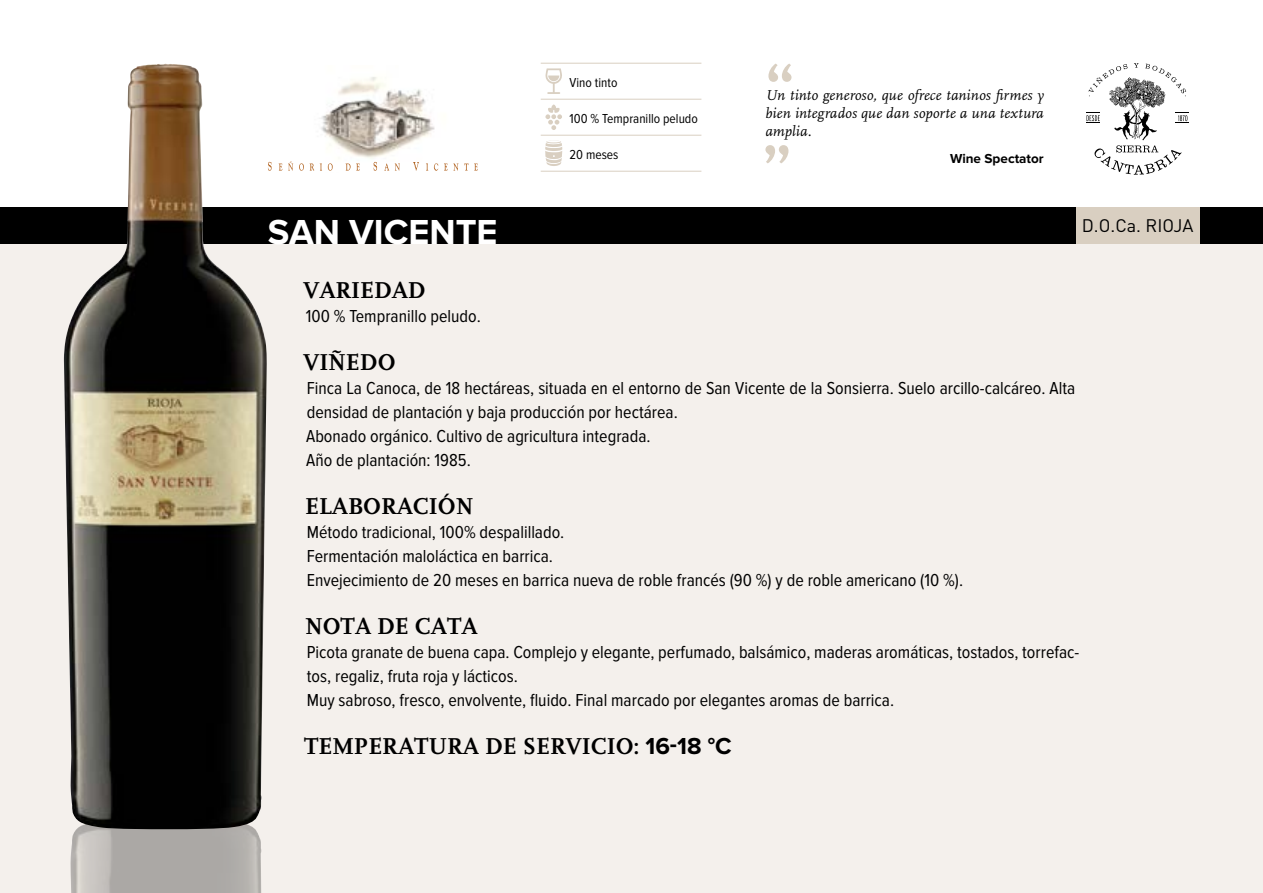
<style>
.page{position:relative;width:1263px;height:893px;background:#fff}
.page>*{position:absolute;margin:0;border:0;box-sizing:border-box;transform-origin:0 0}
.t1{font:700 36px "Proxima Nova";color:#fff}
.t2{font:700 24px "FF Scala";color:#000}
.t3{font:18px/24px "Proxima Nova Cond";color:#000}
.t4{font:18px "DIN";color:#000}
.t5{font:italic 15px/18px "FF Scala";letter-spacing:.01em;color:#000;text-align:justify}
.t6{font:13.5px "Proxima Nova Cond";color:#000}
.t7{font:700 13.5px "Proxima Nova";color:#000}
.s1{font-family:"Proxima Nova"}
</style>
<div class="page">
<div style="left:0;top:208px;width:1263px;height:685px;background:#f4f0ec"></div>
<div style="left:0;top:208px;width:1263px;height:36px;background:#000"></div>
<div style="left:1076px;top:208px;width:123px;height:36px;background:#d9cfc1"></div>
<svg style="left:768px;top:64px;width:23px;height:18px"></svg>
<img style="left:309px;top:77px;width:139px;height:94px">
<svg style="left:268px;top:162px;width:4px;height:9px"></svg>
<svg style="left:279px;top:164px;width:3px;height:7px"></svg>
<svg style="left:288px;top:161px;width:5px;height:10px"></svg>
<svg style="left:299px;top:163px;width:5px;height:8px"></svg>
<svg style="left:310px;top:164px;width:4px;height:7px"></svg>
<svg style="left:320px;top:164px;width:2px;height:7px"></svg>
<svg style="left:328px;top:163px;width:5px;height:8px"></svg>
<svg style="left:346px;top:164px;width:4px;height:7px"></svg>
<svg style="left:356px;top:164px;width:4px;height:7px"></svg>
<svg style="left:373px;top:162px;width:4px;height:9px"></svg>
<svg style="left:384px;top:163px;width:5px;height:8px"></svg>
<svg style="left:395px;top:164px;width:5px;height:7px"></svg>
<svg style="left:413px;top:162px;width:6px;height:9px"></svg>
<svg style="left:426px;top:164px;width:2px;height:7px"></svg>
<svg style="left:434px;top:163px;width:4px;height:8px"></svg>
<svg style="left:444px;top:164px;width:14px;height:7px"></svg>
<svg style="left:464px;top:164px;width:14px;height:7px"></svg>
<img style="left:70px;top:829px;width:192px;height:64px">
<img style="left:64px;top:64px;width:203px;height:765px">
<svg style="left:1086px;top:63px;width:102px;height:112px"></svg>
<svg style="left:765px;top:145px;width:23px;height:18px"></svg>
<svg style="left:545px;top:68px;width:17px;height:26px"></svg>
<svg style="left:545px;top:104px;width:17px;height:26px"></svg>
<svg style="left:545px;top:141px;width:17px;height:25px"></svg>
<hr style="left:541px;top:63px;width:160px;height:1px;background:#d9cfc1">
<hr style="left:541px;top:99px;width:160px;height:1px;background:#d9cfc1">
<hr style="left:541px;top:135px;width:160px;height:1px;background:#d9cfc1">
<hr style="left:541px;top:171px;width:160px;height:1px;background:#d9cfc1">
<h1 class="t1" style="left:268px;top:211px;width:231px">SAN VICENTE</h1>
<p class="t6" style="left:570px;top:75px;width:49px">Vino tinto</p>
<p class="t6" style="left:570px;top:111px;width:130px">100 % Tempranillo peludo</p>
<p class="t6" style="left:570px;top:147px;width:50px">20 meses</p>
<p class="t5" style="left:765px;top:86px;width:280px">Un tinto generoso, que ofrece taninos firmes y bien integrados que dan soporte a una textura amplia.</p>
<p class="t7" style="left:950px;top:151px;width:95px">Wine Spectator</p>
<p class="t4" style="left:1082px;top:214px;width:113px">D.O.Ca. RIOJA</p>
<h2 class="t2" style="left:303px;top:276px;width:124px">VARIEDAD</h2>
<p class="t3" style="left:306px;top:304px;width:176px">100 % Tempranillo peludo.</p>
<h2 class="t2" style="left:303px;top:348px;width:94px">VIÑEDO</h2>
<p class="t3" style="left:306px;top:376px;width:771px">Finca La Canoca, de 18 hectáreas, situada en el entorno de San Vicente de la Sonsierra. Suelo arcillo-calcáreo. Alta densidad de plantación y baja producción por hectárea.<br>Abonado orgánico. Cultivo de agricultura integrada.<br>Año de plantación: 1985.</p>
<h2 class="t2" style="left:305px;top:492px;width:170px">ELABORACIÓN</h2>
<p class="t3" style="left:307px;top:520px;width:658px">Método tradicional, 100% despalillado.<br>Fermentación maloláctica en barrica.<br>Envejecimiento de 20 meses en barrica nueva de roble francés (90 %) y de roble americano (10 %).</p>
<h2 class="t2" style="left:305px;top:612px;width:174px">NOTA DE CATA</h2>
<p class="t3" style="left:307px;top:640px;width:774px">Picota granate de buena capa. Complejo y elegante, perfumado, balsámico, maderas aromáticas, tostados, torrefac&shy;tos, regaliz, fruta roja y lácticos.<br>Muy sabroso, fresco, envolvente, fluido. Final marcado por elegantes aromas de barrica.</p>
<h2 class="t2" style="left:304px;top:732px;width:429px">TEMPERATURA DE SERVICIO: <span class="s1">16-18 °C</span></h2>
</div>
